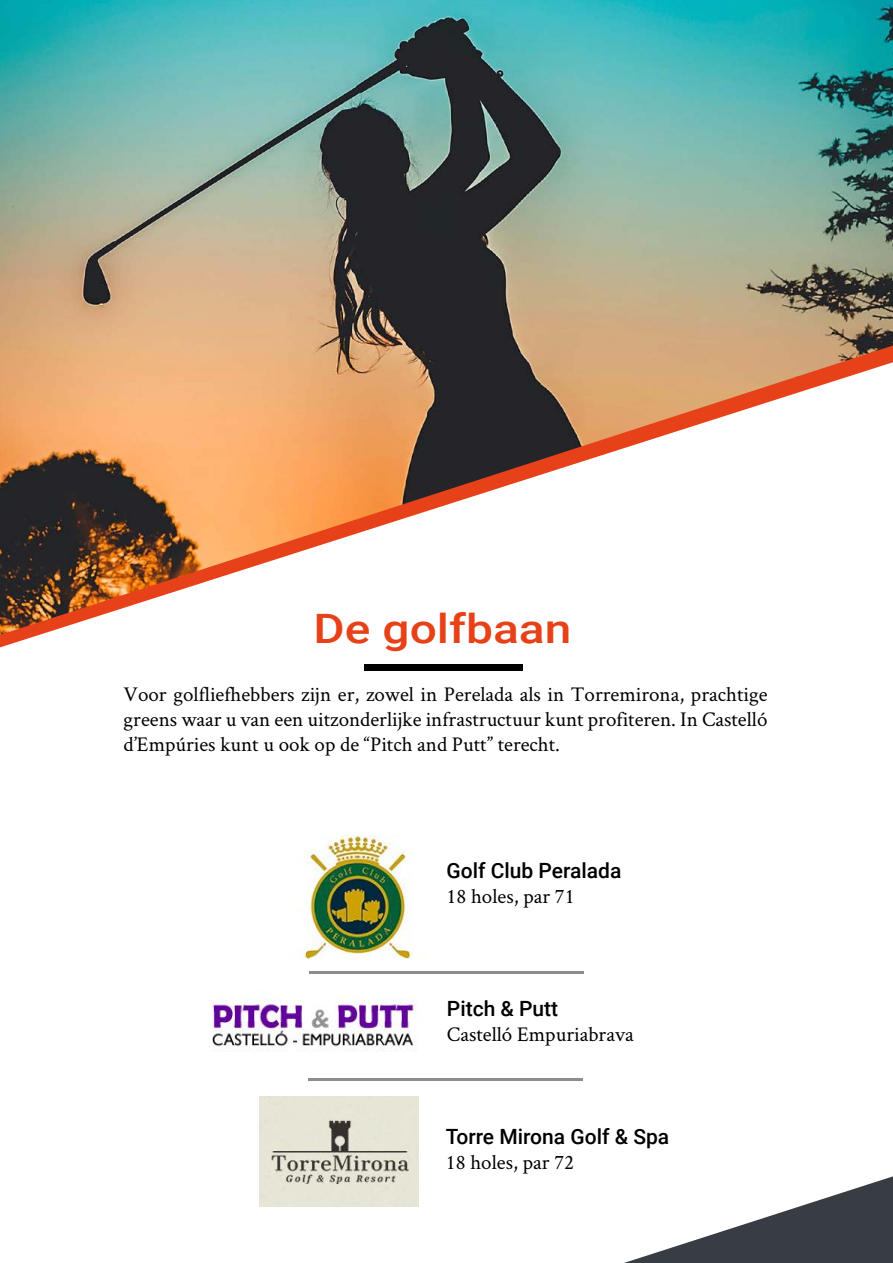
<style>
.page{position:relative;width:893px;height:1263px;background:#fff}
.page>*{position:absolute;margin:0;border:0;box-sizing:border-box;transform-origin:0 0}
.t1{font:500 40.5px "Roboto";color:#e74118;scale:1.18 1}
.t2{font:21px/25.2px "Crimson Text";color:#000;text-align:justify}
.t3{font:500 21px "Roboto";color:#000}
</style>
<div class="page">
<svg style="left:624px;top:1176px;width:269px;height:87px"></svg>
<img style="left:0;top:0;width:893px;height:345px">
<svg style="left:0;top:345px;width:893px;height:302px"></svg>
<div style="left:364px;top:664px;width:158px;height:6px;background:#000"></div>
<img style="left:260px;top:1096px;width:158px;height:111px">
<img style="left:304px;top:836px;width:109px;height:124px">
<img style="left:212px;top:1000px;width:202px;height:52px">
<hr style="left:308px;top:1078px;width:275px;height:2px;background:#000">
<hr style="left:309px;top:972px;width:274px;height:2px;background:#000">
<h1 class="t1" style="left:314px;top:600px;width:220px">De golfbaan</h1>
<p class="t2" style="left:124px;top:681px;width:646px">Voor golfliefhebbers zijn er, zowel in Perelada als in Torremirona, prachtige greens waar u van een uitzonderlijke infrastructuur kunt profiteren. In Castelló d’Empúries kunt u ook op de “Pitch and Putt” terecht.</p>
<p class="t3" style="left:446px;top:856px;width:176px">Golf Club Peralada</p>
<p class="t2" style="left:446px;top:883px;width:130px">18 holes, par 71</p>
<p class="t3" style="left:447px;top:994px;width:113px">Pitch &amp; Putt</p>
<p class="t2" style="left:447px;top:1021px;width:188px">Castelló Empuriabrava</p>
<p class="t3" style="left:446px;top:1121px;width:225px">Torre Mirona Golf &amp; Spa</p>
<p class="t2" style="left:446px;top:1149px;width:130px">18 holes, par 72</p>
</div>
